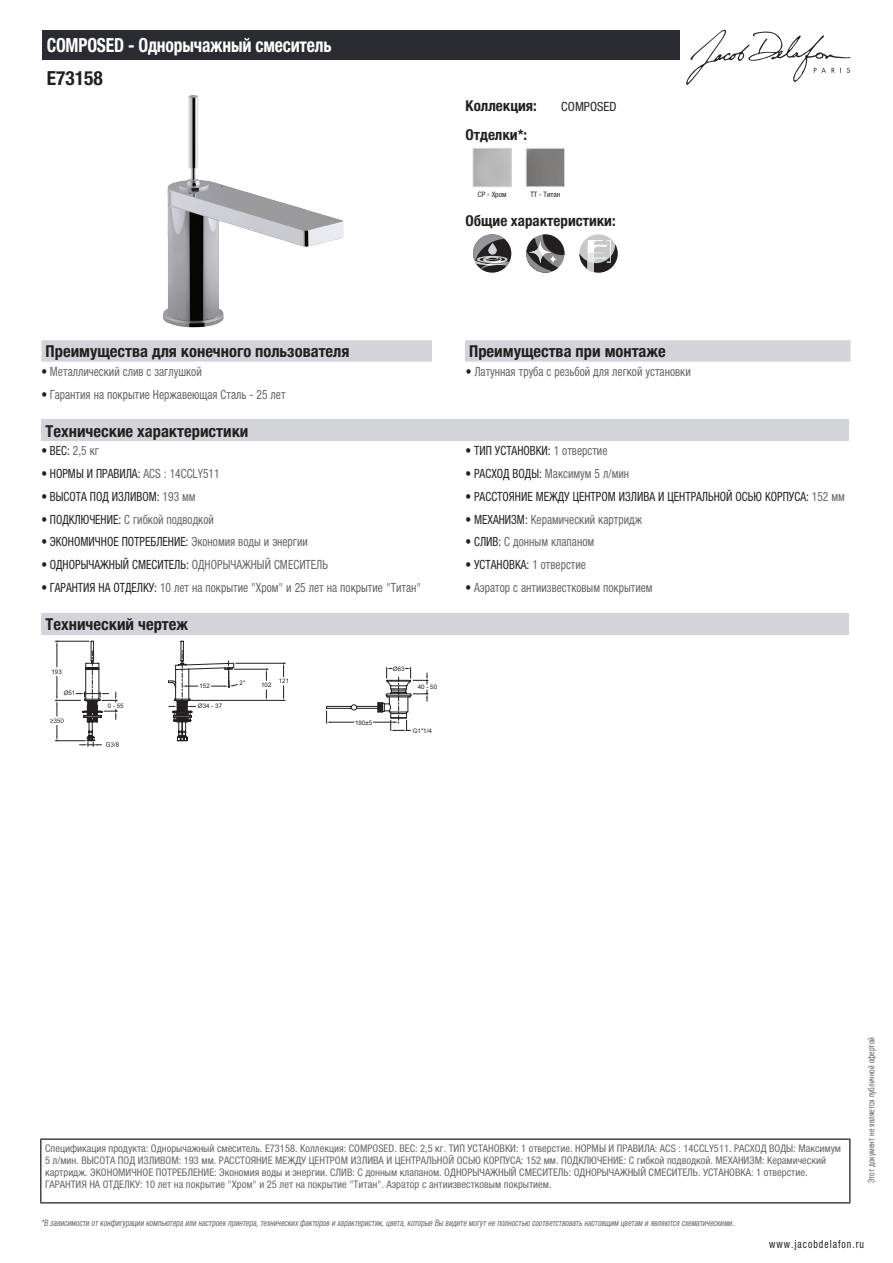
<style>
.page{position:relative;width:893px;height:1263px;background:#fff}
.page>*{position:absolute;margin:0;border:0;box-sizing:border-box;transform-origin:0 0}
.t1{font:700 condensed 19.5px "Helvetica Neue LTCYR";letter-spacing:-.01em;color:#fff;scale:.9 1}
.t2{font:700 condensed 19.5px "Helvetica Neue LTCYR";color:#231f20}
.t3{font:700 condensed 16.5px "Helvetica Neue LTCYR";color:#231f20}
.t4{font:700 condensed 15px "Helvetica Neue LTCYR";color:#231f20}
.t5{font:condensed 12.75px "Helvetica Neue LTCYR";color:#626568;scale:.9 1}
.t6{font:condensed 12.75px "Helvetica Neue LTCYR";color:#231f20;scale:.9 1}
.t7{font:condensed 12.75px "Helvetica Neue LTCYR";color:#231f20}
.t8{font:condensed 11.25px "Helvetica Neue LTCYR";letter-spacing:.1em;color:#231f20;scale:.87 1}
.t9{font:condensed 10.5px/12px "Helvetica Neue LTCYR";color:#626568}
.t10{font:italic condensed 9px "Helvetica Neue LTCYR";color:#626568;scale:.87 1}
.t11{font:condensed 9px "Helvetica Neue LTCYR";color:#626568;scale:.87 1}
.t12{font:condensed 7.5px "Helvetica Neue LTCYR";color:#231f20}
.t13{font:6.3px "Arial";color:#231f20}
.s1{color:#231f20}
.s2{color:#626568}
</style>
<div class="page">
<svg style="left:686px;top:30px;width:164px;height:55px"></svg>
<img style="left:163px;top:95px;width:181px;height:233px">
<div style="left:473px;top:148px;width:39px;height:39px;border:1px solid #d3d4da"></div>
<div style="left:526px;top:148px;width:39px;height:39px;border:1px solid #d3d4da"></div>
<svg style="left:473px;top:234px;width:38px;height:39px"></svg>
<svg style="left:473px;top:234px;width:36px;height:35px"></svg>
<svg style="left:526px;top:234px;width:38px;height:39px"></svg>
<div style="left:579px;top:234px;width:39px;height:39px;background:#c7c8ca;border-radius:50%"></div>
<svg style="left:579px;top:240px;width:39px;height:33px"></svg>
<div style="left:41px;top:340px;width:809px;height:22px;background:#d3d4da"></div>
<div style="left:432px;top:340px;width:33px;height:22px;background:#fff"></div>
<div style="left:41px;top:420px;width:808px;height:21px;background:#d3d4da"></div>
<div style="left:41px;top:613px;width:808px;height:21px;background:#d3d4da"></div>
<hr style="left:234px;top:669px;width:34px;height:1px;background:#231f20">
<svg style="left:326px;top:667px;width:102px;height:64px"></svg>
<hr style="left:192px;top:700px;width:93px;height:1px;background:#231f20">
<hr style="left:236px;top:663px;width:49px;height:1px;background:#231f20">
<svg style="left:283px;top:686px;width:1px;height:14px"></svg>
<svg style="left:283px;top:663px;width:2px;height:14px"></svg>
<svg style="left:50px;top:641px;width:188px;height:106px"></svg>
<div style="left:43px;top:30px;width:637px;height:30px;background:#2a2c32"></div>
<hr style="left:40px;top:1138px;width:810px;height:2px;background:#040503">
<hr style="left:40px;top:1140px;width:1px;height:62px;background:#040503">
<hr style="left:849px;top:1140px;width:1px;height:62px;background:#040503">
<hr style="left:40px;top:1202px;width:810px;height:1px;background:#040503">
<h1 class="t1" style="left:47px;top:34px;width:318px">COMPOSED - Однорычажный смеситель</h1>
<h1 class="t2" style="left:47px;top:67px;width:58px">E73158</h1>
<h3 class="t4" style="left:466px;top:97px;width:73px">Коллекция:</h3>
<p class="t7" style="left:561px;top:99px;width:57px">COMPOSED</p>
<h3 class="t4" style="left:466px;top:126px;width:63px">Отделки*:</h3>
<p class="t12" style="left:478px;top:190px;width:30px">CP - Хром</p>
<p class="t12" style="left:530px;top:190px;width:32px">TT - Титан</p>
<h3 class="t4" style="left:466px;top:212px;width:152px">Общие характеристики:</h3>
<h2 class="t3" style="left:46px;top:342px;width:305px">Преимущества для конечного пользователя</h2>
<h2 class="t3" style="left:469px;top:342px;width:198px">Преимущества при монтаже</h2>
<p class="t5" style="left:41px;top:364px;width:180px"><span class="s1">•</span> Металлический слив с заглушкой</p>
<p class="t5" style="left:466px;top:364px;width:251px"><span class="s1">•</span> Латунная труба с резьбой для легкой установки</p>
<p class="t5" style="left:41px;top:387px;width:273px"><span class="s1">•</span> Гарантия на покрытие Нержавеющая Сталь - 25 лет</p>
<h2 class="t3" style="left:46px;top:422px;width:204px">Технические характеристики</h2>
<p class="t6" style="left:41px;top:444px;width:65px">• ВЕС: <span class="s2">2,5 кг</span></p>
<p class="t6" style="left:466px;top:444px;width:159px">• ТИП УСТАНОВКИ: <span class="s2">1 отверстие</span></p>
<p class="t6" style="left:41px;top:466px;width:199px">• НОРМЫ И ПРАВИЛА: <span class="s2">ACS : 14CCLY511</span></p>
<p class="t5" style="left:466px;top:466px;width:183px"><span class="s1">• РАСХОД ВОДЫ:</span> Максимум 5 л/мин</p>
<p class="t6" style="left:41px;top:489px;width:173px">• ВЫСОТА ПОД ИЗЛИВОМ: <span class="s2">193 мм</span></p>
<p class="t6" style="left:466px;top:489px;width:423px">• РАССТОЯНИЕ МЕЖДУ ЦЕНТРОМ ИЗЛИВА И ЦЕНТРАЛЬНОЙ ОСЬЮ КОРПУСА: <span class="s2">152 мм</span></p>
<p class="t5" style="left:41px;top:512px;width:193px"><span class="s1">• ПОДКЛЮЧЕНИЕ:</span> С гибкой подводкой</p>
<p class="t5" style="left:466px;top:512px;width:198px"><span class="s1">• МЕХАНИЗМ:</span> Керамический картридж</p>
<p class="t6" style="left:41px;top:535px;width:298px">• ЭКОНОМИЧНОЕ ПОТРЕБЛЕНИЕ: <span class="s2">Экономия воды и энергии</span></p>
<p class="t5" style="left:466px;top:535px;width:144px"><span class="s1">• СЛИВ:</span> С донным клапаном</p>
<p class="t6" style="left:41px;top:557px;width:320px">• ОДНОРЫЧАЖНЫЙ СМЕСИТЕЛЬ: <span class="s2">ОДНОРЫЧАЖНЫЙ СМЕСИТЕЛЬ</span></p>
<p class="t6" style="left:466px;top:557px;width:135px">• УСТАНОВКА: <span class="s2">1 отверстие</span></p>
<p class="t5" style="left:41px;top:580px;width:423px"><span class="s1">• ГАРАНТИЯ НА ОТДЕЛКУ:</span> 10 лет на покрытие "Хром" и 25 лет на покрытие "Титан"</p>
<p class="t5" style="left:466px;top:580px;width:209px"><span class="s1">•</span> Аэратор с антиизвестковым покрытием</p>
<h2 class="t3" style="left:46px;top:615px;width:144px">Технический чертеж</h2>
<p class="t13" style="left:51px;top:667px;width:12px">193</p>
<p class="t13" style="left:64px;top:689px;width:13px">Ø51</p>
<p class="t13" style="left:199px;top:682px;width:12px">152</p>
<p class="t13" style="left:108px;top:702px;width:17px">0 - 55</p>
<p class="t13" style="left:198px;top:702px;width:26px">Ø34 - 37</p>
<p class="t13" style="left:240px;top:679px;width:7px">2°</p>
<p class="t13" style="left:261px;top:681px;width:12px">102</p>
<p class="t13" style="left:279px;top:677px;width:12px">121</p>
<p class="t13" style="left:355px;top:718px;width:19px">190±5</p>
<p class="t13" style="left:393px;top:664px;width:13px">Ø63</p>
<p class="t13" style="left:418px;top:683px;width:21px">40 - 50</p>
<p class="t13" style="left:413px;top:726px;width:21px">G1"1/4</p>
<p class="t9" style="left:45px;top:1142px;width:797px">Спецификация продукта: Однорычажный смеситель. E73158. Коллекция: COMPOSED. ВЕС: 2,5 кг. ТИП УСТАНОВКИ: 1 отверстие. НОРМЫ И ПРАВИЛА: ACS : 14CCLY511. РАСХОД ВОДЫ: Максимум 5 л/мин. ВЫСОТА ПОД ИЗЛИВОМ: 193 мм. РАССТОЯНИЕ МЕЖДУ ЦЕНТРОМ ИЗЛИВА И ЦЕНТРАЛЬНОЙ ОСЬЮ КОРПУСА: 152 мм. ПОДКЛЮЧЕНИЕ: С гибкой подводкой. МЕХАНИЗМ: Керамический картридж. ЭКОНОМИЧНОЕ ПОТРЕБЛЕНИЕ: Экономия воды и энергии. СЛИВ: С донным клапаном. ОДНОРЫЧАЖНЫЙ СМЕСИТЕЛЬ: ОДНОРЫЧАЖНЫЙ СМЕСИТЕЛЬ. УСТАНОВКА: 1 отверстие.<br>ГАРАНТИЯ НА ОТДЕЛКУ: 10 лет на покрытие "Хром" и 25 лет на покрытие "Титан". Аэратор с антиизвестковым покрытием.</p>
<p class="t10" style="left:41px;top:1218px;width:800px">*В зависимости отконфигурации компьютера или настроек принтера,техническихфакторов и характеристик,цвета,которые Вы видите могутне полностью соответствоватьнастоящим цветам и являются схематическими.</p>
<p class="t11" style="left:866px;top:1183px;width:169px;rotate:-90deg">Этот документ не является публичной офертой</p>
<p class="t8" style="left:769px;top:1237px;width:110px">www.jacobdelafon.ru</p>
</div>
